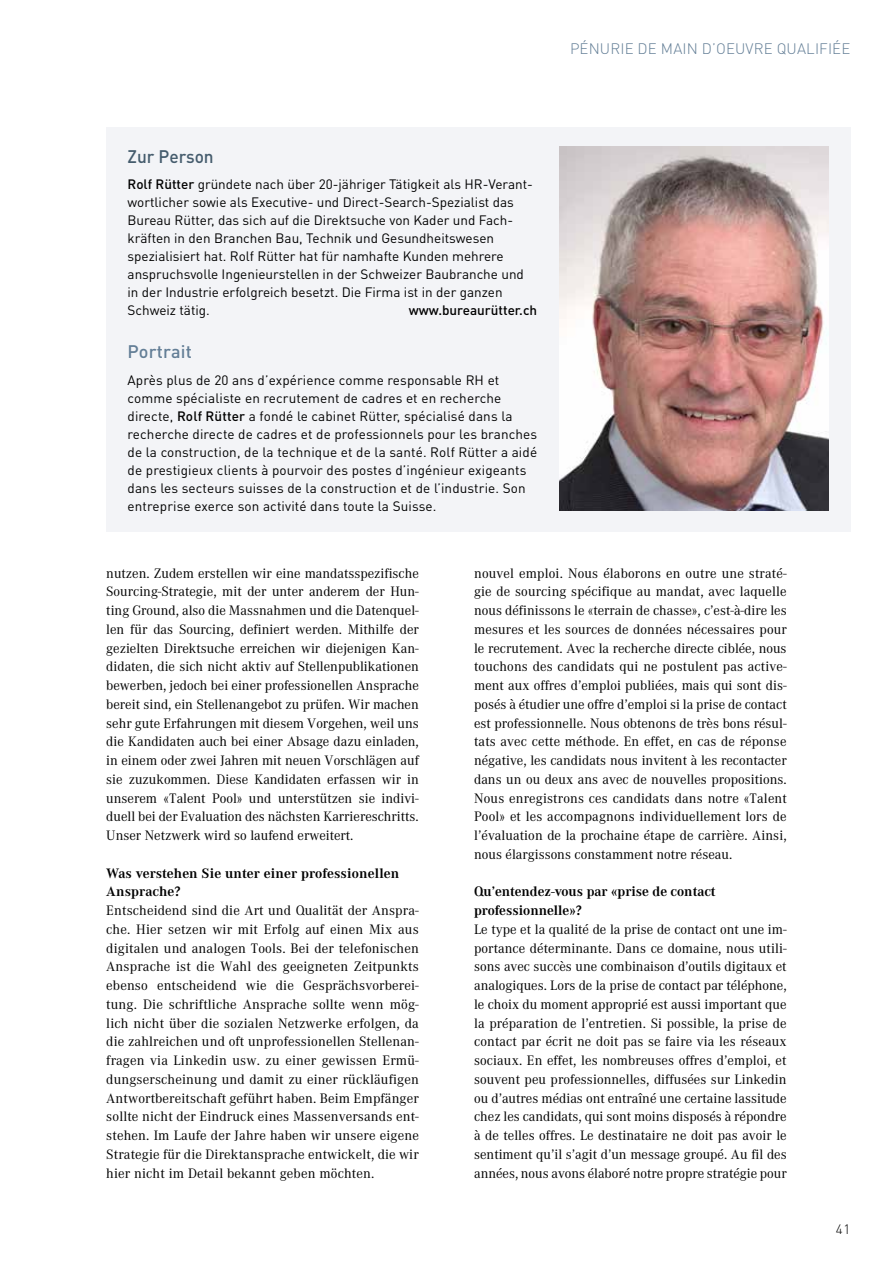
<style>
.page{position:relative;width:893px;height:1263px;background:#fff}
.page>*{position:absolute;margin:0;border:0;box-sizing:border-box;transform-origin:0 0}
.t1{font:500 18px "DINOT";color:#455c6d;scale:.96 1}
.t2{font:500 18px "DINOT";letter-spacing:.01em;color:#637e96}
.t3{font:300 15px "DINOT";letter-spacing:.01em;color:#637e96}
.t4{font:14.25px/18.8px "Corporate A";color:#000;text-align:justify}
.t5{font:700 14.25px/18.8px "Corporate A";color:#000}
.t6{font:13.5px/18px "DINOT";color:#000}
.t7{font:500 13.5px "DINOT";color:#000}
.t8{font:300 13.5px "DINOT";color:#000}
.s1{font-weight:500}
</style>
<div class="page">
<div style="left:106px;top:128px;width:744px;height:404px;background:#f3f4f7"></div>
<img style="left:560px;top:146px;width:269px;height:365px">
<p class="t3" style="left:570px;top:38px;width:282px">PÉNURIE DE MAIN D’OEUVRE QUALIFIÉE</p>
<p class="t1" style="left:128px;top:144px;width:91px">Zur Person</p>
<p class="t6" style="left:128px;top:175px;width:407px"><span class="s1">Rolf Rütter</span> gründete nach über 20-jähriger Tätigkeit als HR-Verant&shy;wortlicher sowie als Executive- und Direct-Search-Spezialist das Bureau Rütter, das sich auf die Direktsuche von Kader und Fach&shy;kräften in den Branchen Bau, Technik und Gesundheitswesen spezialisiert hat. Rolf Rütter hat für namhafte Kunden mehrere anspruchsvolle Ingenieurstellen in der Schweizer Baubranche und in der Industrie erfolgreich besetzt. Die Firma ist in der ganzen Schweiz tätig.</p>
<p class="t7" style="left:409px;top:301px;width:130px">www.bureaurütter.ch</p>
<p class="t2" style="left:128px;top:339px;width:66px">Portrait</p>
<p class="t6" style="left:128px;top:370px;width:411px">Après plus de 20 ans d’expérience comme responsable RH et comme spécialiste en recrutement de cadres et en recherche directe, <span class="s1">Rolf Rütter</span> a fondé le cabinet Rütter, spécialisé dans la recherche directe de cadres et de professionnels pour les branches de la construction, de la technique et de la santé. Rolf Rütter a aidé de prestigieux clients à pourvoir des postes d’ingénieur exigeants dans les secteurs suisses de la construction et de l’industrie. Son entreprise exerce son activité dans toute la Suisse.</p>
<p class="t4" style="left:106px;top:564px;width:314px">nutzen. Zudem erstellen wir eine mandatsspezifische Sourcing-Strategie, mit der unter anderem der Hun&shy;ting Ground, also die Massnahmen und die Datenquel&shy;len für das Sourcing, definiert werden. Mithilfe der gezielten Direktsuche erreichen wir diejenigen Kan&shy;didaten, die sich nicht aktiv auf Stellenpublikationen bewerben, jedoch bei einer professionellen Ansprache bereit sind, ein Stellenangebot zu prüfen. Wir machen sehr gute Erfahrungen mit diesem Vorgehen, weil uns die Kandidaten auch bei einer Absage dazu einladen, in einem oder zwei Jahren mit neuen Vorschlägen auf sie zuzukommen. Diese Kandidaten erfassen wir in unserem «Talent Pool» und unterstützen sie indivi&shy;duell bei der Evaluation des nächsten Karriereschritts.<br>Unser Netzwerk wird so laufend erweitert.</p>
<p class="t5" style="left:106px;top:864px;width:294px">Was verstehen Sie unter einer professionellen<br>Ansprache?</p>
<p class="t4" style="left:106px;top:901px;width:314px">Entscheidend sind die Art und Qualität der Anspra&shy;che. Hier setzen wir mit Erfolg auf einen Mix aus digitalen und analogen Tools. Bei der telefonischen Ansprache ist die Wahl des geeigneten Zeitpunkts ebenso entscheidend wie die Gesprächsvorberei&shy;tung. Die schriftliche Ansprache sollte wenn mög&shy;lich nicht über die sozialen Netzwerke erfolgen, da die zahlreichen und oft unprofessionellen Stellenan&shy;fragen via Linkedin usw. zu einer gewissen Ermü&shy;dungserscheinung und damit zu einer rückläufigen Antwortbereitschaft geführt haben. Beim Empfänger sollte nicht der Eindruck eines Massenversands ent&shy;stehen. Im Laufe der Jahre haben wir unsere eigene Strategie für die Direktansprache entwickelt, die wir hier nicht im Detail bekannt geben möchten.</p>
<p class="t4" style="left:474px;top:564px;width:314px">nouvel emploi. Nous élaborons en outre une straté&shy;gie de sourcing spécifique au mandat, avec laquelle nous définissons le «terrain de chasse», c’est-à-dire les mesures et les sources de données nécessaires pour le recrutement. Avec la recherche directe ciblée, nous touchons des candidats qui ne postulent pas active&shy;ment aux offres d’emploi publiées, mais qui sont dis&shy;posés à étudier une offre d’emploi si la prise de contact est professionnelle. Nous obtenons de très bons résul&shy;tats avec cette méthode. En effet, en cas de réponse négative, les candidats nous invitent à les recontacter dans un ou deux ans avec de nouvelles propositions.<br>Nous enregistrons ces candidats dans notre «Talent Pool» et les accompagnons individuellement lors de l’évaluation de la prochaine étape de carrière. Ainsi, nous élargissons constamment notre réseau.</p>
<p class="t5" style="left:474px;top:883px;width:243px">Qu’entendez-vous par «prise de contact professionnelle»?</p>
<p class="t4" style="left:474px;top:920px;width:314px">Le type et la qualité de la prise de contact ont une im&shy;portance déterminante. Dans ce domaine, nous utili&shy;sons avec succès une combinaison d’outils digitaux et analogiques. Lors de la prise de contact par téléphone, le choix du moment approprié est aussi important que la préparation de l’entretien. Si possible, la prise de contact par écrit ne doit pas se faire via les réseaux sociaux. En effet, les nombreuses offres d’emploi, et souvent peu professionnelles, diffusées sur Linkedin ou d’autres médias ont entraîné une certaine lassitude chez les candidats, qui sont moins disposés à répondre à de telles offres. Le destinataire ne doit pas avoir le sentiment qu’il s’agit d’un message groupé. Au fil des années, nous avons élaboré notre propre stratégie pour</p>
<p class="t8" style="left:836px;top:1220px;width:16px">41</p>
</div>
